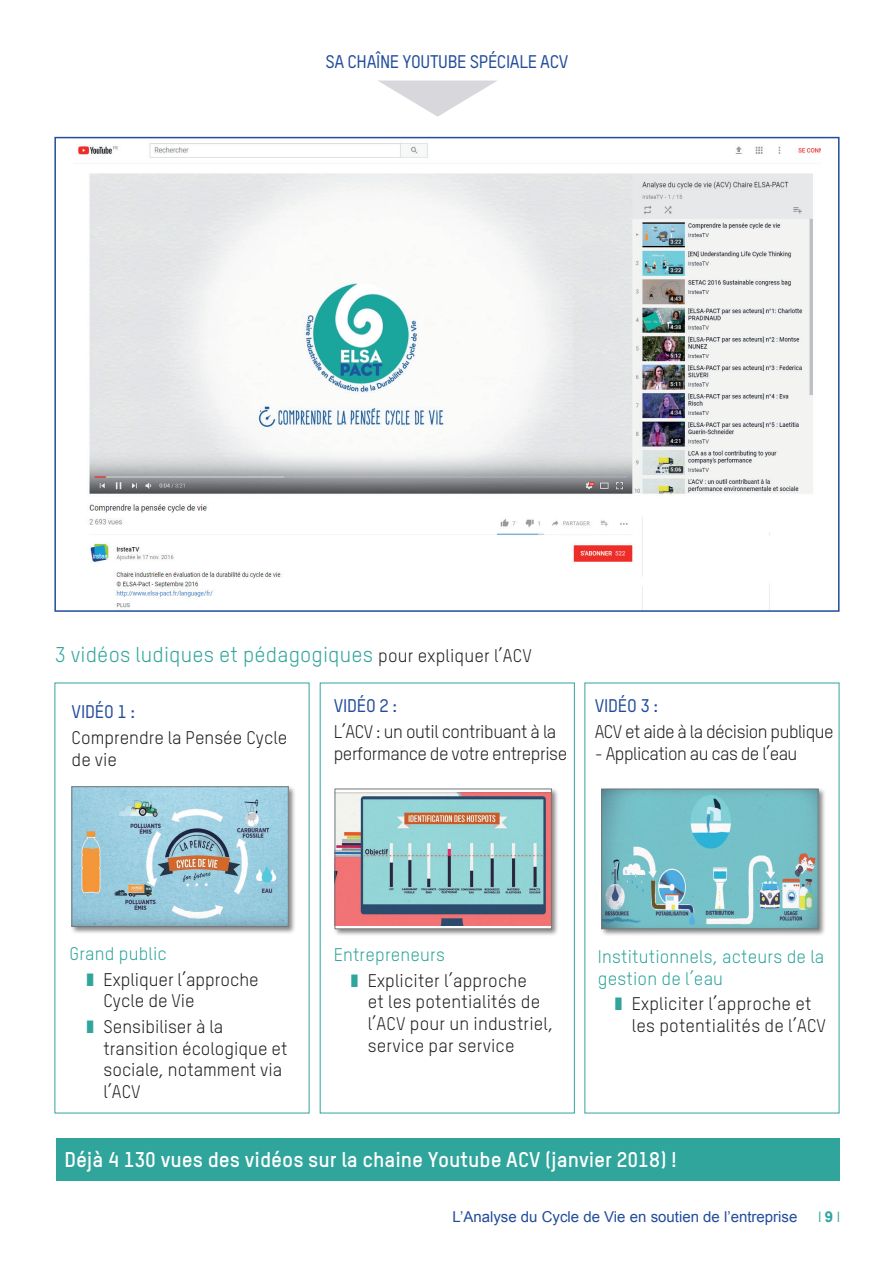
<style>
.page{position:relative;width:893px;height:1263px;background:#fff}
.page>*{position:absolute;margin:0;border:0;box-sizing:border-box;transform-origin:0 0}
.t1{font:700 21px "TSTAR";color:#fff}
.t2{font:21px "TSTAR";letter-spacing:.01em;color:#30a59c}
.t3{font:18px/21.6px "TSTAR";color:#231f20}
.t4{font:18px/21.6px "TSTAR";letter-spacing:.01em;color:#30a59c}
.t5{font:18px/21.6px "TSTAR";letter-spacing:-.025em;color:#231f20}
.t6{font:18px "TSTAR";letter-spacing:-.03em;color:#231f20}
.t7{font:500 18px "TSTAR";letter-spacing:-.02em;color:#214c9b}
.t8{font:15px "Arial";color:#214c9b}
.t9{font:700 15px "Arial";color:#30a59c}
.s1{font-size:18px;color:#231f20}
</style>
<div class="page">
<img style="left:78px;top:143px;width:743px;height:466px">
<div style="left:54px;top:137px;width:785px;height:475px;border:2px solid #214c9b"></div>
<div style="left:320px;top:682px;width:255px;height:431px;border:1px solid #30a59c"></div>
<div style="left:70px;top:785px;width:226px;height:149px;background:#231f20;opacity:.55"></div>
<img style="left:74px;top:788px;width:212px;height:137px">
<div style="left:72px;top:786px;width:216px;height:141px;border:1px solid #76787b"></div>
<div style="left:333px;top:787px;width:226px;height:150px;background:#231f20;opacity:.55"></div>
<svg style="left:337px;top:791px;width:213px;height:136px"></svg>
<img style="left:337px;top:792px;width:213px;height:133px">
<div style="left:335px;top:789px;width:217px;height:140px;border:1px solid #76787b"></div>
<div style="left:600px;top:787px;width:226px;height:150px;background:#231f20;opacity:.55"></div>
<img style="left:603px;top:791px;width:213px;height:136px">
<div style="left:601px;top:789px;width:217px;height:140px;border:1px solid #76787b"></div>
<div style="left:56px;top:1138px;width:783px;height:42px;background:#30a59c"></div>
<svg style="left:379px;top:81px;width:118px;height:36px"></svg>
<p class="t7" style="left:325px;top:50px;width:226px">SA CHAÎNE YOUTUBE SPÉCIALE ACV</p>
<p class="t2" style="left:55px;top:642px;width:479px">3 vidéos ludiques et pédagogiques <span class="s1">pour expliquer l’ACV</span></p>
<p class="t7" style="left:72px;top:701px;width:65px">VIDÉO 1 :</p>
<p class="t3" style="left:72px;top:727px;width:217px">Comprendre la Pensée Cycle de vie</p>
<p class="t7" style="left:334px;top:695px;width:65px">VIDÉO 2 :</p>
<p class="t5" style="left:334px;top:721px;width:235px">L’ACV : un outil contribuant à la performance de votre entreprise</p>
<p class="t7" style="left:595px;top:695px;width:65px">VIDÉO 3 :</p>
<p class="t6" style="left:595px;top:721px;width:240px">ACV et aide à la décision publique</p>
<p class="t6" style="left:595px;top:742px;width:204px">- Application au cas de l’eau</p>
<p class="t4" style="left:70px;top:942px;width:99px">Grand public</p>
<p class="t3" style="left:104px;top:968px;width:157px">Expliquer l’approche<br>Cycle de Vie</p>
<p class="t3" style="left:104px;top:1016px;width:185px">Sensibiliser à la transition écologique et sociale, notamment via l’ACV</p>
<p class="t4" style="left:334px;top:943px;width:113px">Entrepreneurs</p>
<p class="t3" style="left:368px;top:969px;width:187px">Expliciter l’approche<br>et les potentialités de l’ACV pour un industriel, service par service</p>
<p class="t4" style="left:598px;top:946px;width:228px">Institutionnels, acteurs de la gestion de l’eau</p>
<p class="t3" style="left:632px;top:993px;width:196px">Expliciter l’approche et les potentialités de l’ACV</p>
<p class="t1" style="left:65px;top:1146px;width:614px">Déjà 4 130 vues des vidéos sur la chaine Youtube ACV (janvier 2018) !</p>
<p class="t8" style="left:452px;top:1207px;width:346px">L’Analyse du Cycle de Vie en soutien de l’entreprise</p>
<p class="t9" style="left:825px;top:1207px;width:10px">9</p>
</div>
